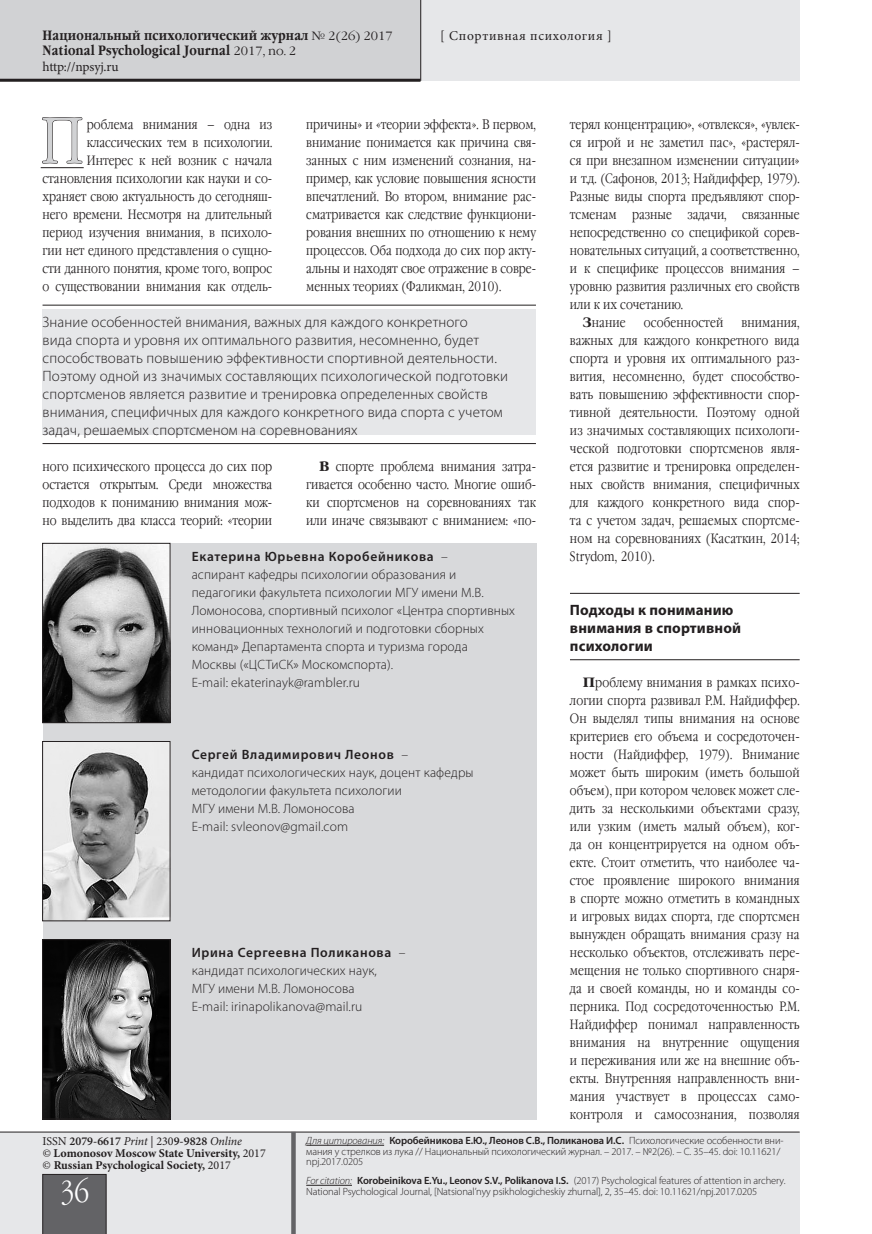
<style>
.page{position:relative;width:872px;height:1234px;background:#fff}
.page>*{position:absolute;margin:0;border:0;box-sizing:border-box;transform-origin:0 0}
.Main_text___1st{font:64.95px "Garamond Narrow C";color:#d1d2d4}
.Page_num{font:30px "Garamond Narrow C";color:#fff}
.Insert___MEDIUM{font:300 15px/18px "Myriad Pro";letter-spacing:.01em;color:#231f20}
.SubHeader___1st_leve{font:700 15px/18px "Myriad Pro";letter-spacing:.01em;color:#231f20}
.Main_text{font:13.5px/18px "Garamond Narrow C";letter-spacing:.01em;color:#231f20;text-align:justify}
.Main_text___1st-2{font:13.5px/18px "Garamond Narrow C";color:#231f20;text-align:justify}
.Autor___REMARK{font:300 13.5px/18px "Myriad Pro";letter-spacing:.01em;color:#231f20}
.t1{font:700 13.5px/15px "Garamond Narrow C";letter-spacing:.01em;color:#231f20}
.t2{font:13.5px "Minion Pro";letter-spacing:.045em;color:#231f20}
.t3{font:13.5px "Minion Pro";letter-spacing:-.015em;color:#231f20}
.t4{font:700 12px/12px "Minion Pro";color:#231f20}
.t5{font:300 10.5px/10.5px "Myriad Pro";letter-spacing:-.01em;color:#231f20}
.s1{font-family:"Garamond C";font-weight:400;font-size:12px}
.s2{font-family:"Garamond C";font-weight:700}
.s3{font-weight:600}
.s4{font-weight:400}
.s5{font-weight:400;font-style:italic}
.s6{font-style:italic}
</style>
<div class="page">
<div style="left:0;top:0;width:799px;height:81px;background:#e6e7e9"></div>
<div style="left:0;top:0;width:421px;height:79px;background:#d1d2d4"></div>
<div style="left:0;top:1132px;width:799px;height:101px;background:#e6e7e9"></div>
<hr style="left:0;top:1131px;width:799px;height:1px;background:#231f20">
<div style="left:43px;top:1173px;width:63px;height:60px;background:#636366"></div>
<hr style="left:0;top:79px;width:420px;height:3px;background:#231f20">
<div style="left:291px;top:1131px;width:5px;height:102px;background:#636366"></div>
<hr style="left:420px;top:0;width:1px;height:81px;background:#231f20">
<hr style="left:306px;top:1144px;width:78px;height:1px;background:#231f20">
<hr style="left:306px;top:1184px;width:46px;height:1px;background:#231f20">
<hr style="left:41px;top:167px;width:43px;height:1px;background:#231f20">
<svg style="left:42px;top:117px;width:41px;height:47px"></svg>
<hr style="left:570px;top:593px;width:229px;height:1px;background:#231f20">
<hr style="left:570px;top:659px;width:229px;height:1px;background:#231f20">
<div style="left:43px;top:543px;width:493px;height:576px;background:#d8d9db"></div>
<img style="left:44px;top:941px;width:124px;height:176px">
<div style="left:42px;top:939px;width:128px;height:180px;border:1px solid #231f20"></div>
<img style="left:44px;top:743px;width:124px;height:176px">
<div style="left:42px;top:741px;width:128px;height:180px;border:1px solid #231f20"></div>
<img style="left:44px;top:545px;width:124px;height:176px">
<div style="left:42px;top:543px;width:128px;height:180px;border:1px solid #231f20"></div>
<div style="left:43px;top:309px;width:493px;height:126px;background:#e6e7e9"></div>
<hr style="left:43px;top:305px;width:493px;height:1px;background:#231f20">
<hr style="left:43px;top:443px;width:493px;height:1px;background:#231f20">
<p class="t1" style="left:43px;top:28px;width:352px">Национальный психологический журнал <span class="s1">№ 2(26) 2017<br></span>National Psychological Journal <span class="s1">2017, no. 2</span></p>
<p class="t3" style="left:43px;top:57px;width:78px">http://npsyj.ru</p>
<p class="t2" style="left:440px;top:26px;width:173px">[ Спортивная психология ]</p>
<p class="Main_text___1st" style="left:41px;top:105px;width:44px">П</p>
<p class="Main_text___1st-2" style="left:43px;top:115px;width:231px;text-align:right">роблема внимания – одна из классических тем в психологии.<br>Интерес к ней возник с начала становления психологии как науки и со&shy;храняет свою актуальность до сегодняш&shy;него времени. Несмотря на длительный период изучения внимания, в психоло&shy;гии нет единого представления о сущно&shy;сти данного понятия, кроме того, вопрос о существовании внимания как отдель-</p>
<p class="Main_text___1st-2" style="left:306px;top:115px;width:231px">причины» и «теории эффекта». В первом, внимание понимается как причина свя&shy;занных с ним изменений сознания, на&shy;пример, как условие повышения ясности впечатлений. Во втором, внимание рас&shy;сматривается как следствие функциони&shy;рования внешних по отношению к нему процессов. Оба подхода до сих пор акту&shy;альны и находят свое отражение в совре&shy;менных теориях (Фаликман, 2010).</p>
<p class="Insert___MEDIUM" style="left:43px;top:312px;width:467px">Знание особенностей внимания, важных для каждого конкретного<br>вида спорта и уровня их оптимального развития, несомненно, будет способствовать повышению эффективности спортивной деятельности.<br>Поэтому одной из значимых составляющих психологической подготовки спортсменов является развитие и тренировка определенных свойств внимания, специфичных для каждого конкретного вида спорта с учетом задач, решаемых спортсменом на соревнованиях</p>
<p class="Main_text___1st-2" style="left:43px;top:457px;width:231px">ного психического процесса до сих пор остается открытым. Среди множества подходов к пониманию внимания мож&shy;но выделить два класса теорий: «теории</p>
<p class="Main_text" style="left:306px;top:457px;width:231px;text-indent:13px"><span class="s2">В</span> спорте проблема внимания затра&shy;гивается особенно часто. Многие ошиб&shy;ки спортсменов на соревнованиях так или иначе связывают с вниманием: «по-</p>
<p class="Autor___REMARK" style="left:192px;top:547px;width:325px"><span class="s3">Екатерина Юрьевна Коробейникова</span> –<br>аспирант кафедры психологии образования и педагогики факультета психологии МГУ имени М.В.<br>Ломоносова, спортивный психолог «Центра спортивных инновационных технологий и подготовки сборных команд» Департамента спорта и туризма города Москвы («ЦСТиСК» Москомспорта).<br>E-mail: ekaterinayk@rambler.ru</p>
<p class="Autor___REMARK" style="left:192px;top:745px;width:283px"><span class="s3">Сергей Владимирович Леонов</span> –<br>кандидат психологических наук, доцент кафедры методологии факультета психологии<br>МГУ имени М.В. Ломоносова<br>E-mail: svleonov@gmail.com</p>
<p class="Autor___REMARK" style="left:192px;top:943px;width:215px"><span class="s3">Ирина Сергеевна Поликанова</span> – кандидат психологических наук,<br>МГУ имени М.В. Ломоносова<br>E-mail: irinapolikanova@mail.ru</p>
<p class="Main_text" style="left:570px;top:115px;width:231px">терял концентрацию», «отвлекся», «увлек&shy;ся игрой и не заметил пас», «растерял&shy;ся при внезапном изменении ситуации» и т.д. (Сафонов, 2013; Найдиффер, 1979).<br>Разные виды спорта предъявляют спор&shy;тсменам разные задачи, связанные непосредственно со спецификой сорев&shy;новательных ситуаций, а соответственно, и к специфике процессов внимания – уровню развития различных его свойств или к их сочетанию.</p>
<p class="Main_text" style="left:583px;top:313px;width:44px"><span class="s2">З</span>нание</p>
<p class="Main_text" style="left:644px;top:313px;width:81px">особенностей</p>
<p class="Main_text" style="left:570px;top:313px;width:231px;text-indent:171px">внимания, важных для каждого конкретного вида спорта и уровня их оптимального раз&shy;вития, несомненно, будет способство&shy;вать повышению эффективности спор&shy;тивной деятельности. Поэтому одной из значимых составляющих психологи&shy;ческой подготовки спортсменов явля&shy;ется развитие и тренировка определен&shy;ных свойств внимания, специфичных для каждого конкретного вида спор&shy;та с учетом задач, решаемых спортсме&shy;ном на соревнованиях (Касаткин, 2014; Strydom, 2010).</p>
<p class="SubHeader___1st_leve" style="left:570px;top:600px;width:173px">Подходы к пониманию внимания в спортивной психологии</p>
<p class="Main_text" style="left:570px;top:673px;width:231px;text-indent:13px"><span class="s2">П</span>роблему внимания в рамках психо&shy;логии спорта развивал Р.М. Найдиффер.<br>Он выделял типы внимания на основе критериев его объема и сосредоточен&shy;ности (Найдиффер, 1979). Внимание может быть широким (иметь большой объем), при котором человек может сле&shy;дить за несколькими объектами сразу, или узким (иметь малый объем), ког&shy;да он концентрируется на одном объ&shy;екте. Стоит отметить, что наиболее ча&shy;стое проявление широкого внимания в спорте можно отметить в командных и игровых видах спорта, где спортсмен вынужден обращать внимания сразу на несколько объектов, отслеживать пере&shy;мещения не только спортивного снаря&shy;да и своей команды, но и команды со&shy;перника. Под сосредоточенностью Р.М.<br>Найдиффер понимал направленность внимания на внутренние ощущения и переживания или же на внешние объ&shy;екты. Внутренняя направленность вни&shy;мания участвует в процессах само&shy;контроля и самосознания, позволяя</p>
<p class="t4" style="left:43px;top:1134px;width:225px"><span class="s4">ISSN</span> <span class="s3">2079-6617</span> <span class="s5">Print</span> <span class="s4">| 230</span><span class="s3">9-9828</span> <span class="s5">Online<br>©</span> Lomonosov Moscow State University, <span class="s4">2017 ©</span> Russian Psychological Society, <span class="s4">2017</span></p>
<p class="Page_num" style="left:60px;top:1175px;width:31px">36</p>
<p class="t5" style="left:306px;top:1134px;width:479px"><span class="s6">Для цитирования:</span> <span class="s3">Коробейникова Е.Ю., Леонов С.В., Поликанова И.С.</span> Психологические особенности вни&shy;мания у стрелков из лука // Национальный психологический журнал. – 2017. – №2(26). – С. 35–45. doi: 10.11621/ npj.2017.0205</p>
<p class="t5" style="left:306px;top:1174px;width:481px"><span class="s6">For citation:</span> <span class="s3">Korobeinikova E.Yu., Leonov S.V., Polikanova I.S.</span> (2017) Psychological features of attention in archery.<br>National Psychological Journal, [Natsional’nyy psikhologicheskiy zhurnal], 2, 35–45. doi: 10.11621/npj.2017.0205</p>
</div>
